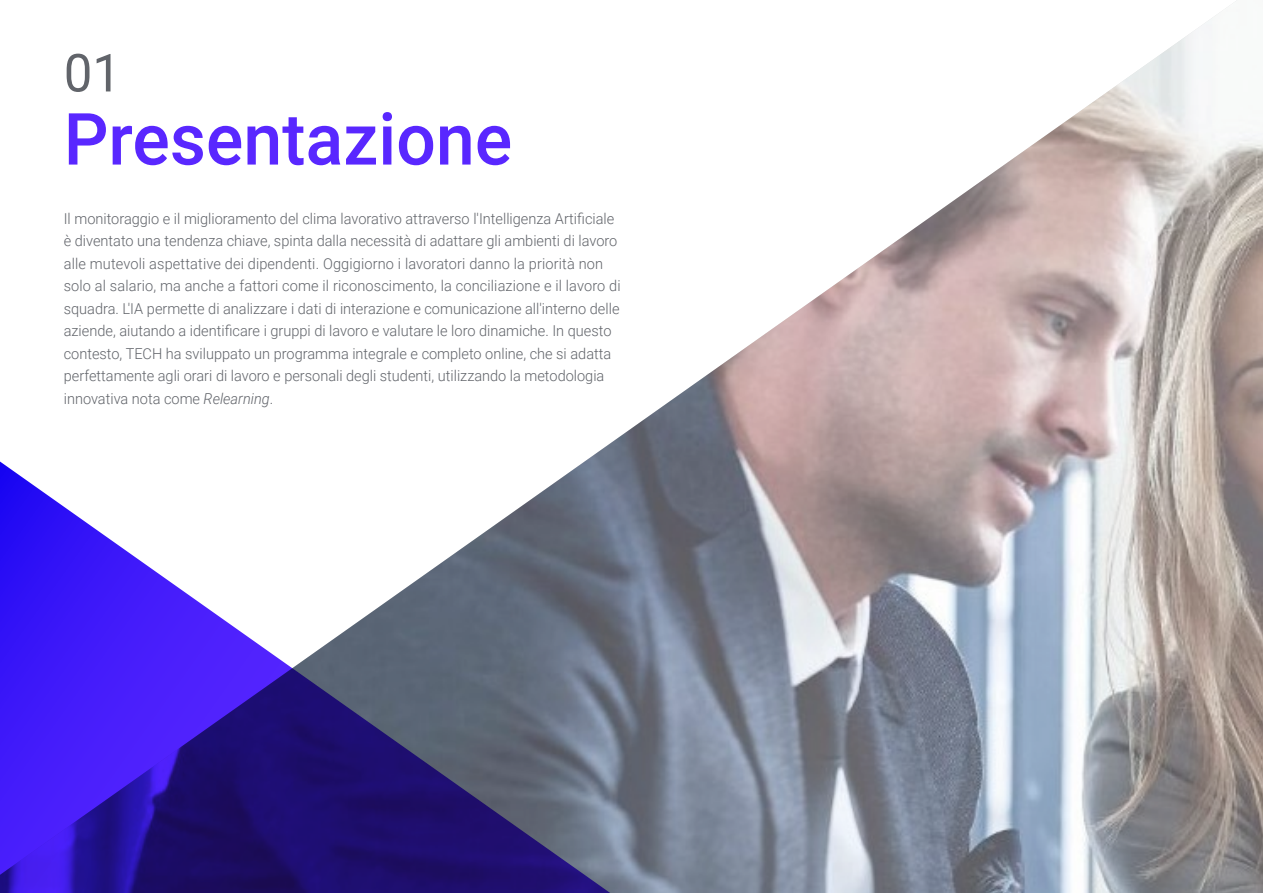
<style>
.page{position:relative;width:1263px;height:893px;background:#fff}
.page>*{position:absolute;margin:0;border:0;box-sizing:border-box;transform-origin:0 0}
.t1{font:500 72px "Roboto";color:#5927ff}
.t2{font:52.5px "Roboto";color:#61646a}
.t3{font:300 15px/22.5px "Roboto";color:#61646a}
.s1{font-style:italic}
</style>
<div class="page">
<img style="left:606px;top:0;width:657px;height:893px">
<svg style="left:0;top:446px;width:640px;height:447px"></svg>
<h2 class="t2" style="left:64px;top:36px;width:59px">01</h2>
<h1 class="t1" style="left:64px;top:89px;width:450px">Presentazione</h1>
<p class="t3" style="left:64px;top:207px;width:558px">Il monitoraggio e il miglioramento del clima lavorativo attraverso l'Intelligenza Artificiale è diventato una tendenza chiave, spinta dalla necessità di adattare gli ambienti di lavoro alle mutevoli aspettative dei dipendenti. Oggigiorno i lavoratori danno la priorità non solo al salario, ma anche a fattori come il riconoscimento, la conciliazione e il lavoro di squadra. L'IA permette di analizzare i dati di interazione e comunicazione all'interno delle aziende, aiutando a identificare i gruppi di lavoro e valutare le loro dinamiche. In questo contesto, TECH ha sviluppato un programma integrale e completo online, che si adatta perfettamente agli orari di lavoro e personali degli studenti, utilizzando la metodologia innovativa nota come <span class="s1">Relearning</span>.</p>
</div>
